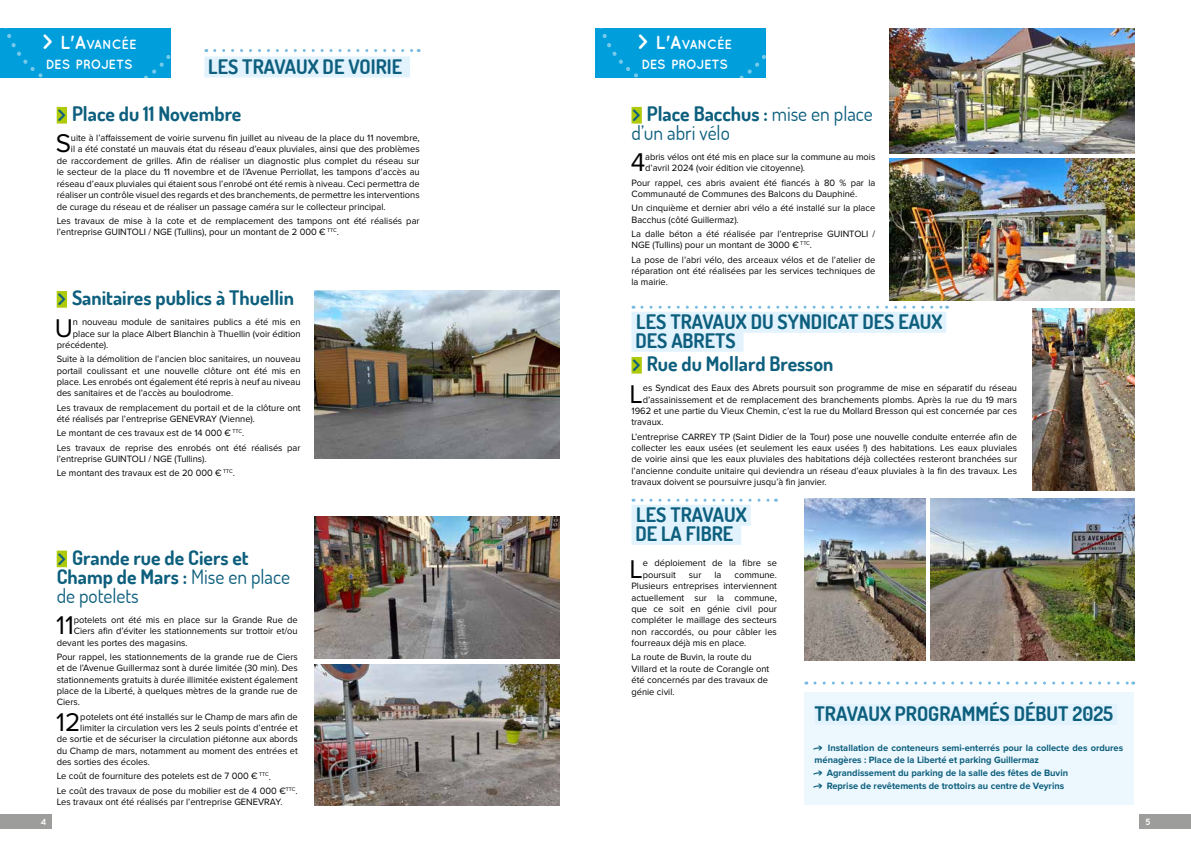
<style>
.page{position:relative;width:1191px;height:842px;background:#fff}
.page>*{position:absolute;margin:0;border:0;box-sizing:border-box;transform-origin:0 0}
.t1{font:26.6px "Proxima Nova";color:#000}
.t2{font:700 20px/19px "Dosis";color:#0d5f7d}
.t3{font:20px/19px "Dosis";color:#0d5f7d}
.t4{font:700 13.3px/20px "Quicksand";color:#fff;text-align:center;scale:.95 1}
.t5{font:9.5px/11.4px "Proxima Nova";color:#000}
.t6{font:700 9.5px/11.4px "Proxima Nova";color:#0d5f7d}
.t7{font:700 9px "Quicksand";color:#fff}
.s1{font-size:21px}
.s2{font-size:19px}
.s3{font-family:"Quicksand";font-size:16.6px}
.s4{font-weight:400}
.s5{font-family:"Quicksand";font-weight:700;font-size:16.6px}
.s6{font-weight:700}
.s7{font-family:"PW New Arrows";font-weight:400;font-size:11px}
</style>
<div class="page">
<div style="left:0;top:814px;width:52px;height:14px;background:#9d9d9c"></div>
<div style="left:1140px;top:814px;width:51px;height:14px;background:#9d9d9c"></div>
<div style="left:595px;top:28px;width:171px;height:49px;background:#009edb"></div>
<svg style="left:600px;top:28px;width:166px;height:50px"></svg>
<div style="left:0;top:28px;width:170px;height:49px;background:#009edb"></div>
<svg style="left:5px;top:28px;width:166px;height:50px"></svg>
<svg style="left:215px;top:49px;width:204px;height:3px"></svg>
<div style="left:204px;top:56px;width:206px;height:21px;background:#e2f3fe"></div>
<div style="left:57px;top:107px;width:10px;height:17px;background:#afca0b"></div>
<div style="left:57px;top:291px;width:10px;height:17px;background:#afca0b"></div>
<div style="left:57px;top:551px;width:10px;height:16px;background:#afca0b"></div>
<div style="left:631px;top:107px;width:11px;height:17px;background:#afca0b"></div>
<div style="left:631px;top:357px;width:11px;height:17px;background:#afca0b"></div>
<div style="left:631px;top:312px;width:315px;height:21px;background:#e2f3fe"></div>
<div style="left:631px;top:331px;width:112px;height:21px;background:#e2f3fe"></div>
<div style="left:631px;top:505px;width:119px;height:21px;background:#e2f3fe"></div>
<div style="left:631px;top:524px;width:110px;height:21px;background:#e2f3fe"></div>
<svg style="left:642px;top:306px;width:305px;height:3px"></svg>
<svg style="left:642px;top:499px;width:134px;height:3px"></svg>
<img style="left:889px;top:159px;width:245px;height:141px">
<img style="left:804px;top:499px;width:121px;height:161px">
<img style="left:930px;top:499px;width:204px;height:161px">
<img style="left:1032px;top:309px;width:102px;height:181px">
<img style="left:889px;top:28px;width:245px;height:126px">
<img style="left:315px;top:291px;width:244px;height:168px">
<img style="left:315px;top:664px;width:244px;height:142px">
<img style="left:315px;top:516px;width:244px;height:142px">
<div style="left:804px;top:692px;width:330px;height:112px;background:#edf7fe"></div>
<div style="left:814px;top:704px;width:303px;height:21px;background:#e2f3fe"></div>
<svg style="left:815px;top:681px;width:318px;height:3px"></svg>
<h3 class="t4" style="left:42px;top:34px;width:101px"><span class="s1">&gt;</span> <span class="s2">L'A</span>VANCÉE<br>DES PROJETS</h3>
<h2 class="t2" style="left:208px;top:57px;width:195px">LES TRAVAUX DE VOIRIE</h2>
<h2 class="t2" style="left:57px;top:104px;width:186px"><span class="s3">&gt;</span> Place du 11 Novembre</h2>
<h1 class="t1" style="left:56px;top:128px;width:17px">S</h1>
<p class="t5" style="left:71px;top:132px;width:350px">uite à l’affaissement de voirie survenu fin juillet au niveau de la place du 11 novembre,</p>
<p class="t5" style="left:71px;top:144px;width:350px">il a été constaté un mauvais état du réseau d’eaux pluviales, ainsi que des problèmes</p>
<p class="t5" style="left:57px;top:155px;width:364px">de raccordement de grilles. Afin de réaliser un diagnostic plus complet du réseau sur</p>
<p class="t5" style="left:57px;top:167px;width:364px">le secteur de la place du 11 novembre et de l’Avenue Perriollat, les tampons d’accès au</p>
<p class="t5" style="left:57px;top:178px;width:364px">réseau d’eaux pluviales qui étaient sous l’enrobé ont été remis à niveau. Ceci permettra de</p>
<p class="t5" style="left:57px;top:189px;width:364px">réaliser un contrôle visuel des regards et des branchements, de permettre les interventions</p>
<p class="t5" style="left:57px;top:201px;width:330px">de curage du réseau et de réaliser un passage caméra sur le collecteur principal.</p>
<p class="t5" style="left:57px;top:215px;width:364px">Les travaux de mise à la cote et de remplacement des tampons ont été réalisés par l’entreprise GUINTOLI / NGE (Tullins), pour un montant de 2 000 € <sup>TTC</sup>.</p>
<h2 class="t2" style="left:57px;top:288px;width:239px"><span class="s3">&gt;</span> Sanitaires publics à Thuellin</h2>
<h1 class="t1" style="left:55px;top:312px;width:20px">U</h1>
<p class="t5" style="left:73px;top:316px;width:229px">n nouveau module de sanitaires publics a été mis en</p>
<p class="t5" style="left:73px;top:328px;width:229px">place sur la place Albert Blanchin à Thuellin (voir édition</p>
<p class="t5" style="left:57px;top:339px;width:53px">précédente).</p>
<p class="t5" style="left:57px;top:354px;width:245px;text-align:justify">Suite à la démolition de l’ancien bloc sanitaires, un nouveau portail coulissant et une nouvelle clôture ont été mis en place. Les enrobés ont également été repris à neuf au niveau des sanitaires et de l’accès au boulodrome.</p>
<p class="t5" style="left:57px;top:402px;width:245px">Les travaux de remplacement du portail et de la clôture ont été réalisés par l’entreprise GENEVRAY (Vienne).</p>
<p class="t5" style="left:57px;top:426px;width:245px;line-height:14.2px">Le montant de ces travaux est de 14 000 € <sup>TTC</sup>.<br>Les travaux de reprise des enrobés ont été réalisés par</p>
<p class="t5" style="left:57px;top:452px;width:180px;line-height:14.2px">l’entreprise GUINTOLI / NGE (Tullins).<br>Le montant des travaux est de 20 000 € <sup>TTC</sup>.</p>
<h2 class="t2" style="left:57px;top:548px;width:235px"><span class="s3">&gt;</span> Grande rue de Ciers et<br>Champ de Mars : <span class="s4">Mise en place de potelets</span></h2>
<h1 class="t1" style="left:56px;top:609px;width:19px">11</h1>
<p class="t5" style="left:74px;top:614px;width:225px">potelets ont été mis en place sur la Grande Rue de</p>
<p class="t5" style="left:74px;top:625px;width:225px">Ciers afin d’éviter les stationnements sur trottoir et/ou</p>
<p class="t5" style="left:57px;top:637px;width:132px">devant les portes des magasins.</p>
<p class="t5" style="left:57px;top:651px;width:242px;text-align:justify">Pour rappel, les stationnements de la grande rue de Ciers et de l’Avenue Guillermaz sont à durée limitée (30 min). Des stationnements gratuits à durée illimitée existent également place de la Liberté, à quelques mètres de la grande rue de Ciers.</p>
<h1 class="t1" style="left:56px;top:706px;width:26px">12</h1>
<p class="t5" style="left:80px;top:711px;width:219px">potelets ont été installés sur le Champ de mars afin de</p>
<p class="t5" style="left:80px;top:722px;width:219px">limiter la circulation vers les 2 seuls points d’entrée et</p>
<p class="t5" style="left:57px;top:734px;width:242px">de sortie et de sécuriser la circulation piétonne aux abords</p>
<p class="t5" style="left:57px;top:745px;width:242px">du Champ de mars, notamment au moment des entrées et</p>
<p class="t5" style="left:57px;top:756px;width:95px">des sorties des écoles.</p>
<p class="t5" style="left:57px;top:769px;width:242px;line-height:14.2px">Le coût de fourniture des potelets est de 7 000 € <sup>TTC</sup>.<br>Le coût des travaux de pose du mobilier est de 4 000 €<sup>TTC</sup>.</p>
<p class="t5" style="left:57px;top:796px;width:227px">Les travaux ont été réalisés par l’entreprise GENEVRAY.</p>
<h3 class="t4" style="left:637px;top:34px;width:101px"><span class="s1">&gt;</span> <span class="s2">L'A</span>VANCÉE<br>DES PROJETS</h3>
<h2 class="t3" style="left:631px;top:104px;width:243px"><span class="s5">&gt;</span> <span class="s6">Place Bacchus :</span> mise en place d’un abri vélo</h2>
<h1 class="t1" style="left:630px;top:147px;width:16px">4</h1>
<p class="t5" style="left:645px;top:151px;width:232px">abris vélos ont été mis en place sur la commune au mois d’avril 2024 (voir édition vie citoyenne).</p>
<p class="t5" style="left:631px;top:177px;width:245px">Pour rappel, ces abris avaient été fiancés à 80 % par la<br>Communauté de Communes des Balcons du Dauphiné.</p>
<p class="t5" style="left:631px;top:203px;width:245px">Un cinquième et dernier abri vélo a été installé sur la place<br>Bacchus (côté Guillermaz).</p>
<p class="t5" style="left:631px;top:228px;width:245px">La dalle béton a été réalisée par l’entreprise GUINTOLI /<br>NGE (Tullins) pour un montant de 3000 € <sup>TTC</sup>.</p>
<p class="t5" style="left:631px;top:254px;width:245px;text-align:justify">La pose de l’abri vélo, des arceaux vélos et de l’atelier de réparation ont été réalisées par les services techniques de la mairie.</p>
<h2 class="t2" style="left:635px;top:312px;width:309px">LES TRAVAUX DU SYNDICAT DES EAUX<br>DES ABRETS</h2>
<h2 class="t2" style="left:631px;top:354px;width:203px"><span class="s3">&gt;</span> Rue du Mollard Bresson</h2>
<h1 class="t1" style="left:629px;top:378px;width:15px">L</h1>
<p class="t5" style="left:643px;top:382px;width:376px">es Syndicat des Eaux des Abrets poursuit son programme de mise en séparatif du réseau</p>
<p class="t5" style="left:643px;top:394px;width:376px">d’assainissement et de remplacement des branchements plombs. Après la rue du 19 mars</p>
<p class="t5" style="left:631px;top:405px;width:387px">1962 et une partie du Vieux Chemin, c’est la rue du Mollard Bresson qui est concernée par ces</p>
<p class="t5" style="left:631px;top:417px;width:33px">travaux.</p>
<p class="t5" style="left:631px;top:431px;width:387px;text-align:justify">L’entreprise CARREY TP (Saint Didier de la Tour) pose une nouvelle conduite enterrée afin de collecter les eaux usées (et seulement les eaux usées !) des habitations. Les eaux pluviales de voirie ainsi que les eaux pluviales des habitations déjà collectées resteront branchées sur l’ancienne conduite unitaire qui deviendra un réseau d’eaux pluviales à la fin des travaux. Les travaux doivent se poursuivre jusqu’à fin janvier.</p>
<h2 class="t2" style="left:635px;top:505px;width:113px">LES TRAVAUX<br>DE LA FIBRE</h2>
<h1 class="t1" style="left:629px;top:553px;width:15px">L</h1>
<p class="t5" style="left:643px;top:558px;width:136px">e déploiement de la fibre se poursuit</p>
<p class="t5" style="left:689px;top:569px;width:14px">sur</p>
<p class="t5" style="left:714px;top:569px;width:9px">la</p>
<p class="t5" style="left:631px;top:569px;width:147px;text-align:justify;text-indent:103px">commune.<br>Plusieurs entreprises interviennent actuellement sur la commune, que ce soit en génie civil pour compléter le maillage des secteurs non raccordés, ou pour câbler les fourreaux déjà mis en place.</p>
<p class="t5" style="left:631px;top:652px;width:139px">La route de Buvin, la route du<br>Villard et la route de Corangle ont été concernés par des travaux de génie civil.</p>
<h2 class="t2" style="left:814px;top:704px;width:300px">TRAVAUX PROGRAMMÉS DÉBUT 2025</h2>
<p class="t6" style="left:814px;top:743px;width:310px"><span class="s7">q</span> Installation de conteneurs semi-enterrés pour la collecte des ordures ménagères : Place de la Liberté et parking Guillermaz</p>
<p class="t6" style="left:814px;top:766px;width:255px;line-height:13px"><span class="s7">q</span> Agrandissement du parking de la salle des fêtes de Buvin <span class="s7">q</span> Reprise de revêtements de trottoirs au centre de Veyrins</p>
<p class="t7" style="left:40px;top:816px;width:7px">4</p>
<p class="t7" style="left:1145px;top:816px;width:7px">5</p>
</div>
